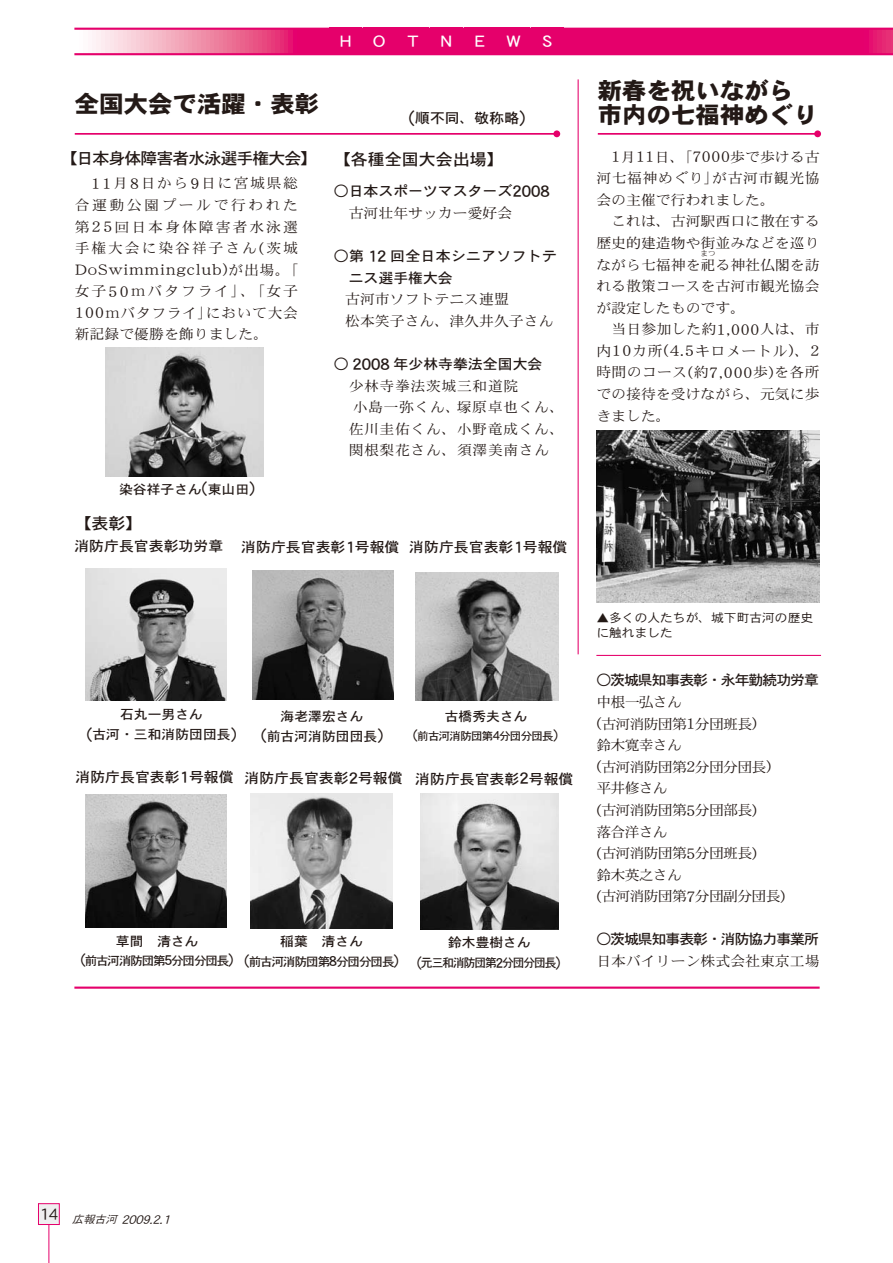
<style>
.page{position:relative;width:893px;height:1263px;background:#fff}
.page>*{position:absolute;margin:0;border:0;box-sizing:border-box;transform-origin:0 0}
.t1{font:23.25px "DFHS Gothic Std W9";color:#231916;scale:1.05 1}
.t2{font:17.7px "DFHS Gothic Std W5";letter-spacing:1.145em;color:#fff;scale:1.05 1}
.t3{font:17.7px "DFHS Gothic Std W3";color:#231916;scale:1.05 1}
.t4{font:16.2px "DFHS Gothic Std W5";letter-spacing:-.06em;color:#231916;scale:1.05 1}
.t5{font:16.2px "DFHS Mincho Std W3";letter-spacing:.035em;color:#231916;scale:1.05 1}
.t6{font:14.1px/21.6px "DFHS Mincho Std W3";color:#231916;text-align:justify;scale:1.05 1}
.t7{font:14.1px "DFHS Gothic Std W5";color:#231916;scale:1.05 1}
.t8{font:14.1px/21.6px "DFHS Mincho Std W3";letter-spacing:-.05em;color:#231916;scale:1.05 1}
.t9{font:14.1px/21.6px "DFHS Mincho Std W3";letter-spacing:.04em;color:#231916;scale:1.05 1}
.t10{font:14.1px "DFHS Gothic Std W5";letter-spacing:-.07em;color:#231916;scale:1.05 1}
.t11{font:14.1px/21.6px "DFHS Gothic Std W5";letter-spacing:.02em;color:#231916;scale:1.05 1}
.t12{font:13.2px/20.1px "DFHS Gothic Std W5";color:#231916;text-align:center;scale:1.05 1}
.t13{font:italic 13.2px "DFHS Gothic Std W3";color:#231916;scale:1.05 1}
.t14{font:12.15px "DFHS Gothic Std W5";letter-spacing:-.09em;color:#231916}
.t15{font:12.15px/14.9px "DFHS Gothic Std W3";color:#231916;scale:1.05 1}
.t16{font:11.1px "DFHS Gothic Std W5";letter-spacing:-.06em;color:#231916}
.t17{font:7.5px "DFHS Mincho Std W3";color:#231916}
.s1{font-size:17.7px}
.s2{font-size:16.2px}
.s3{font-size:14.1px}
.s4{font-size:16.35px}
.s5{font-size:13.95px}
.s6{font-size:15.15px}
.s7{font-size:10.65px}
</style>
<div class="page">
<hr style="left:49px;top:1214px;width:1px;height:49px;background:#e5006b">
<div style="left:38px;top:1204px;width:21px;height:20px;background:#efeff0"></div>
<div style="left:38px;top:1203px;width:22px;height:22px;border:1px solid #e5006b"></div>
<img style="left:596px;top:430px;width:224px;height:173px">
<hr style="left:596px;top:655px;width:225px;height:1px;background:#e5006b">
<hr style="left:598px;top:133px;width:220px;height:2px;background:#e5006b">
<div style="left:814px;top:130px;width:7px;height:7px;background:#e5006b;border-radius:50%"></div>
<hr style="left:75px;top:133px;width:482px;height:2px;background:#e5006b">
<div style="left:553px;top:130px;width:7px;height:7px;background:#e5006b;border-radius:50%"></div>
<hr style="left:578px;top:79px;width:1px;height:575px;background:#e5006b">
<img style="left:420px;top:793px;width:138px;height:136px">
<img style="left:85px;top:794px;width:141px;height:133px">
<img style="left:415px;top:573px;width:143px;height:128px">
<img style="left:253px;top:570px;width:141px;height:129px">
<img style="left:250px;top:793px;width:143px;height:135px">
<img style="left:106px;top:348px;width:158px;height:128px">
<img style="left:85px;top:568px;width:141px;height:133px">
<svg style="left:92px;top:30px;width:800px;height:23px;background:#e93583"></svg>
<hr style="left:74px;top:986px;width:746px;height:3px;background:#e5006b">
<div style="left:330px;top:28px;width:32px;height:27px;background:#e5006b"></div>
<div style="left:363px;top:28px;width:32px;height:27px;background:#e5006b"></div>
<div style="left:397px;top:28px;width:32px;height:27px;background:#e5006b"></div>
<div style="left:430px;top:28px;width:33px;height:27px;background:#e5006b"></div>
<div style="left:464px;top:28px;width:32px;height:27px;background:#e5006b"></div>
<div style="left:497px;top:28px;width:33px;height:27px;background:#e5006b"></div>
<div style="left:531px;top:28px;width:32px;height:27px;background:#e5006b"></div>
<hr style="left:74px;top:28px;width:819px;height:2px;background:#e5006b">
<hr style="left:74px;top:53px;width:819px;height:2px;background:#e5006b">
<svg style="left:892px;top:29px;width:1px;height:24px"></svg>
<h1 class="t1" style="left:75px;top:91px;width:234px">全国大会で活躍・表彰</h1>
<p class="t2" style="left:340px;top:31px;width:76px">HOT</p>
<p class="t2" style="left:441px;top:31px;width:13px">N</p>
<p class="t2" style="left:475px;top:31px;width:75px">EWS</p>
<h1 class="t1" style="left:598px;top:78px;width:188px">新春を祝いながら</h1>
<p class="t7" style="left:409px;top:111px;width:113px"><span class="s1">(</span>順不同、敬称略<span class="s1">)</span></p>
<h1 class="t1" style="left:598px;top:102px;width:211px">市内の七福神めぐり</h1>
<p class="t4" style="left:61px;top:149px;width:424px">【日本身体障害者水泳選手権大会】 【各種全国大会出場】</p>
<p class="t7" style="left:334px;top:184px;width:207px">○日本スポーツマスターズ<span class="s1">2008</span></p>
<p class="t6" style="left:349px;top:202px;width:157px">古河壮年サッカー愛好会</p>
<p class="t11" style="left:349px;top:245px;width:200px;text-indent:-15px">○第 <span class="s1">12</span> 回全日本シニアソフトテニス選手権大会</p>
<p class="t6" style="left:345px;top:288px;width:200px">古河市ソフトテニス連盟<br>松本笑子さん、津久井久子さん</p>
<p class="t7" style="left:334px;top:356px;width:200px">○ <span class="s1">2008</span> 年少林寺拳法全国大会</p>
<p class="t9" style="left:349px;top:374px;width:207px">少林寺拳法茨城三和道院<br>小島一弥くん、塚原卓也くん、佐川圭佑くん、小野竜成くん、関根梨花さん、須澤美南さん</p>
<p class="t6" style="left:75px;top:172px;width:214px;text-indent:16px"><span class="s2">11</span>月<span class="s2">8</span>日から<span class="s2">9</span>日に宮城県総合運動公園プールで行われた第<span class="s2">25</span>回日本身体障害者水泳選手権大会に染谷祥子さん<span class="s2">(</span>茨城</p>
<p class="t5" style="left:75px;top:261px;width:214px">DoSwimmingclub)<span class="s3">が出場。｢</span></p>
<p class="t6" style="left:75px;top:280px;width:214px">女子<span class="s2">50</span>ｍバタフライ｣、｢女子<span class="s2">100</span>ｍバタフライ｣において大会新記録で優勝を飾りました。</p>
<p class="t12" style="left:119px;top:479px;width:131px">染谷祥子さん<span class="s4">(</span>東山田<span class="s4">)</span></p>
<p class="t4" style="left:74px;top:514px;width:66px">【表彰】</p>
<p class="t7" style="left:74px;top:539px;width:143px">消防庁長官表彰功労章</p>
<p class="t7" style="left:241px;top:539px;width:152px">消防庁長官表彰<span class="s1">1</span>号報償</p>
<p class="t7" style="left:409px;top:539px;width:152px">消防庁長官表彰<span class="s1">1</span>号報償</p>
<p class="t12" style="left:87px;top:704px;width:144px">石丸一男さん<br><span class="s4">(</span>古河・三和消防団団長<span class="s4">)</span></p>
<p class="t12" style="left:445px;top:706px;width:80px">古橋秀夫さん</p>
<p class="t12" style="left:261px;top:706px;width:118px">海老澤宏さん<br><span class="s4">(</span>前古河消防団団長<span class="s4">)</span></p>
<p class="t16" style="left:413px;top:730px;width:146px"><span class="s5">(</span>前古河消防団第<span class="s5">4</span>分団分団長<span class="s5">)</span></p>
<p class="t7" style="left:75px;top:769px;width:152px">消防庁長官表彰<span class="s1">1</span>号報償</p>
<p class="t7" style="left:415px;top:771px;width:152px">消防庁長官表彰<span class="s1">2</span>号報償</p>
<p class="t7" style="left:244px;top:770px;width:152px">消防庁長官表彰<span class="s1">2</span>号報償</p>
<p class="t12" style="left:116px;top:931px;width:80px">草間 清さん</p>
<p class="t14" style="left:81px;top:954px;width:154px"><span class="s6">(</span>前古河消防団第<span class="s6">5</span>分団分団長<span class="s6">)</span></p>
<p class="t12" style="left:280px;top:931px;width:80px">稲葉 清さん</p>
<p class="t14" style="left:244px;top:955px;width:156px"><span class="s6">(</span>前古河消防団第<span class="s6">8</span>分団分団長<span class="s6">)</span></p>
<p class="t12" style="left:448px;top:932px;width:80px">鈴木豊樹さん</p>
<p class="t14" style="left:417px;top:956px;width:145px"><span class="s6">(</span>元三和消防団第<span class="s6">2</span>分団分団長<span class="s6">)</span></p>
<p class="t6" style="left:596px;top:146px;width:214px;text-indent:15px"><span class="s2">1</span>月<span class="s2">11</span>日、｢<span class="s2">7000</span>歩で歩ける古河七福神めぐり｣が古河市観光協会の主催で行われました。</p>
<p class="t6" style="left:596px;top:210px;width:214px;text-indent:15px">これは、古河駅西口に散在する歴史的建造物や街並みなどを巡りながら七福神を祀る神社仏閣を訪</p>
<p class="t17" style="left:701px;top:250px;width:16px">まつ</p>
<p class="t6" style="left:596px;top:275px;width:214px">れる散策コースを古河市観光協会が設定したものです。</p>
<p class="t6" style="left:596px;top:318px;width:214px;text-indent:15px">当日参加した約<span class="s2">1,000</span>人は、市内<span class="s2">10</span>カ所<span class="s2">(4.5</span>キロメートル<span class="s2">)</span>、<span class="s2">2</span>時間のコース<span class="s2">(</span>約<span class="s2">7,000</span>歩<span class="s2">)</span>を各所での接待を受けながら、元気に歩きました。</p>
<p class="t15" style="left:596px;top:610px;width:208px">▲多くの人たちが、城下町古河の歴史に触れました</p>
<p class="t10" style="left:596px;top:673px;width:213px">○茨城県知事表彰・永年勤続功労章</p>
<p class="t8" style="left:596px;top:691px;width:182px">中根一弘さん<br><span class="s2">(</span>古河消防団第<span class="s2">1</span>分団班長<span class="s2">)<br></span>鈴木寛幸さん<br><span class="s2">(</span>古河消防団第<span class="s2">2</span>分団分団長<span class="s2">)</span>平井修さん<br><span class="s2">(</span>古河消防団第<span class="s2">5</span>分団部長<span class="s2">)<br></span>落合洋さん<br><span class="s2">(</span>古河消防団第<span class="s2">5</span>分団班長<span class="s2">)<br></span>鈴木英之さん<br><span class="s2">(</span>古河消防団第<span class="s2">7</span>分団副分団長<span class="s2">)</span></p>
<p class="t10" style="left:596px;top:932px;width:213px">○茨城県知事表彰・消防協力事業所</p>
<p class="t6" style="left:596px;top:950px;width:214px">日本バイリーン株式会社東京工場</p>
<p class="t3" style="left:40px;top:1204px;width:19px">14</p>
<p class="t13" style="left:72px;top:1212px;width:98px"><span class="s7">広報古河</span> 2009.2.1</p>
</div>
